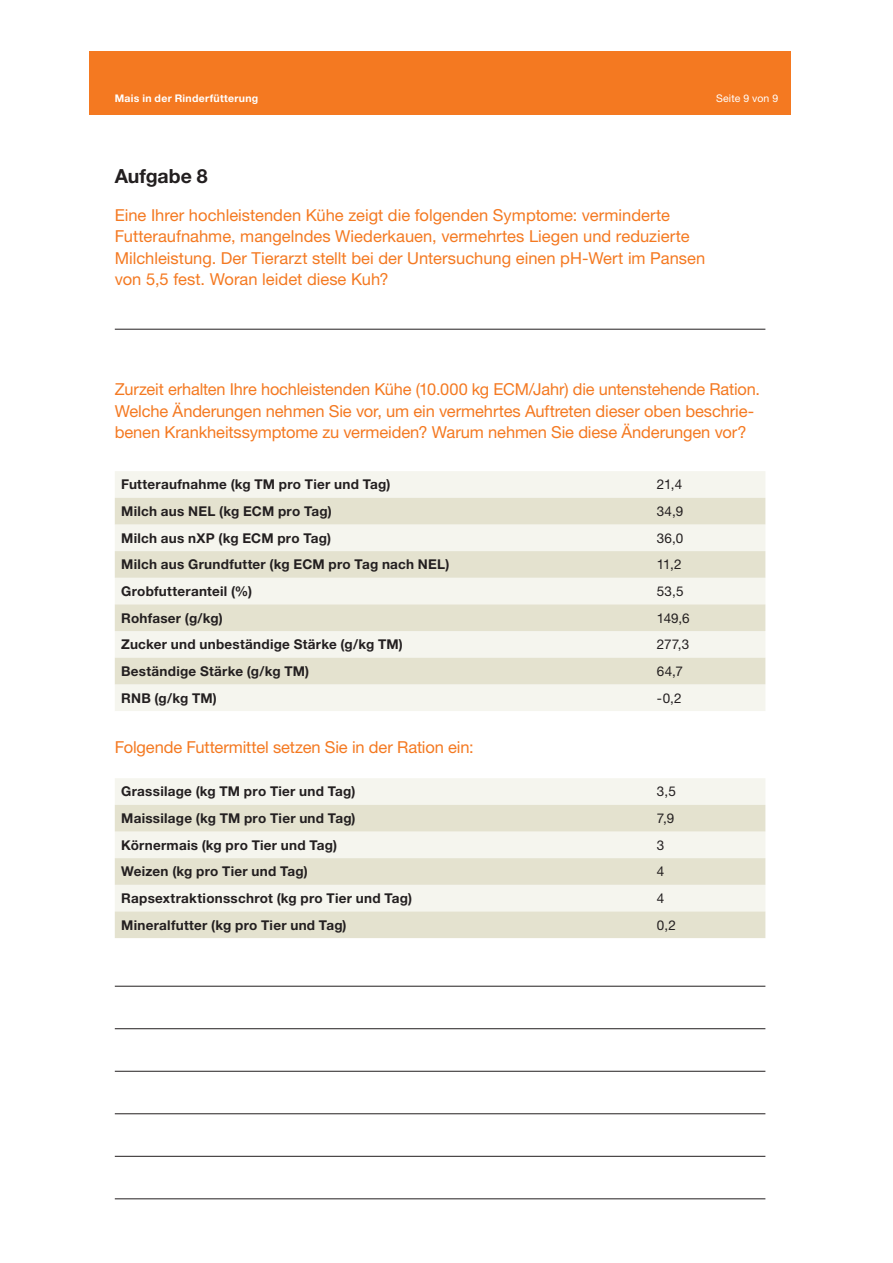
<style>
.page{position:relative;width:893px;height:1263px;background:#fff}
.page>*{position:absolute;margin:0;border:0;box-sizing:border-box;transform-origin:0 0}
.t1{font:700 19.5px "Helvetica Neue LT Std";letter-spacing:-.005em;color:#231f20}
.t2{font:16.5px/21.3px "Helvetica Neue LT Std";letter-spacing:-.005em;color:#f47921}
.t3{font:700 13.5px "Helvetica Neue LT Std";letter-spacing:.02em;color:#231f20}
.t4{font:13.5px "Helvetica Neue LT Std";letter-spacing:.005em;color:#231f20}
.t5{font:700 10.5px "Helvetica Neue LT Std";letter-spacing:.03em;color:#fff}
.t6{font:10.5px "Helvetica Neue LT Std";letter-spacing:.02em;color:#fff}
</style>
<div class="page">
<hr style="left:115px;top:329px;width:650px;height:1px;background:#231f20">
<hr style="left:115px;top:986px;width:650px;height:1px;background:#231f20">
<hr style="left:115px;top:1028px;width:650px;height:1px;background:#231f20">
<hr style="left:115px;top:1071px;width:650px;height:1px;background:#231f20">
<hr style="left:115px;top:1113px;width:650px;height:1px;background:#231f20">
<hr style="left:115px;top:1156px;width:650px;height:1px;background:#231f20">
<hr style="left:115px;top:1198px;width:650px;height:1px;background:#231f20">
<div style="left:115px;top:471px;width:650px;height:240px;background:#f5f5ee"></div>
<svg style="left:115px;top:498px;width:650px;height:186px;background:#ebeadc"></svg>
<div style="left:115px;top:778px;width:650px;height:27px;background:#f5f5ee"></div>
<svg style="left:115px;top:805px;width:650px;height:133px;background:#eae9db"></svg>
<div style="left:89px;top:51px;width:702px;height:64px;background:#f47921"></div>
<p class="t5" style="left:115px;top:92px;width:145px">Mais in der Rinderfütterung</p>
<p class="t6" style="left:716px;top:92px;width:64px">Seite 9 von 9</p>
<p class="t1" style="left:115px;top:164px;width:94px">Aufgabe 8</p>
<p class="t2" style="left:115px;top:204px;width:592px">Eine Ihrer hochleistenden Kühe zeigt die folgenden Symptome: verminderte Futteraufnahme, mangelndes Wiederkauen, vermehrtes Liegen und reduzierte Milchleistung. Der Tierarzt stellt bei der Untersuchung einen pH-Wert im Pansen von 5,5 fest. Woran leidet diese Kuh?</p>
<p class="t2" style="left:115px;top:379px;width:647px">Zurzeit erhalten Ihre hochleistenden Kühe (10.000 kg ECM/Jahr) die untenstehende Ration.<br>Welche Änderungen nehmen Sie vor, um ein vermehrtes Auftreten dieser oben beschrie&shy;benen Krankheitssymptome zu vermeiden? Warum nehmen Sie diese Änderungen vor?</p>
<p class="t3" style="left:121px;top:476px;width:271px">Futteraufnahme (kg TM pro Tier und Tag)</p>
<p class="t4" style="left:657px;top:476px;width:27px">21,4</p>
<p class="t3" style="left:121px;top:503px;width:212px">Milch aus NEL (kg ECM pro Tag)</p>
<p class="t4" style="left:657px;top:503px;width:28px">34,9</p>
<p class="t3" style="left:121px;top:529px;width:211px">Milch aus nXP (kg ECM pro Tag)</p>
<p class="t4" style="left:657px;top:530px;width:28px">36,0</p>
<p class="t3" style="left:121px;top:556px;width:330px">Milch aus Grundfutter (kg ECM pro Tag nach NEL)</p>
<p class="t4" style="left:657px;top:556px;width:26px">11,2</p>
<p class="t3" style="left:121px;top:583px;width:132px">Grobfutteranteil (%)</p>
<p class="t4" style="left:657px;top:583px;width:28px">53,5</p>
<p class="t3" style="left:121px;top:609px;width:103px">Rohfaser (g/kg)</p>
<p class="t4" style="left:657px;top:610px;width:34px">149,6</p>
<p class="t3" style="left:121px;top:636px;width:283px">Zucker und unbeständige Stärke (g/kg TM)</p>
<p class="t4" style="left:657px;top:636px;width:34px">277,3</p>
<p class="t3" style="left:121px;top:663px;width:190px">Beständige Stärke (g/kg TM)</p>
<p class="t4" style="left:657px;top:663px;width:28px">64,7</p>
<p class="t3" style="left:121px;top:689px;width:97px">RNB (g/kg TM)</p>
<p class="t4" style="left:657px;top:690px;width:26px">-0,2</p>
<p class="t2" style="left:115px;top:736px;width:360px">Folgende Futtermittel setzen Sie in der Ration ein:</p>
<p class="t3" style="left:121px;top:783px;width:236px">Grassilage (kg TM pro Tier und Tag)</p>
<p class="t4" style="left:657px;top:783px;width:20px">3,5</p>
<p class="t3" style="left:121px;top:810px;width:236px">Maissilage (kg TM pro Tier und Tag)</p>
<p class="t4" style="left:657px;top:810px;width:19px">7,9</p>
<p class="t3" style="left:121px;top:836px;width:217px">Körnermais (kg pro Tier und Tag)</p>
<p class="t4" style="left:657px;top:837px;width:9px">3</p>
<p class="t3" style="left:121px;top:863px;width:188px">Weizen (kg pro Tier und Tag)</p>
<p class="t4" style="left:657px;top:863px;width:9px">4</p>
<p class="t3" style="left:121px;top:890px;width:292px">Rapsextraktionsschrot (kg pro Tier und Tag)</p>
<p class="t4" style="left:657px;top:890px;width:9px">4</p>
<p class="t3" style="left:121px;top:916px;width:227px">Mineralfutter (kg pro Tier und Tag)</p>
<p class="t4" style="left:657px;top:917px;width:21px">0,2</p>
</div>
